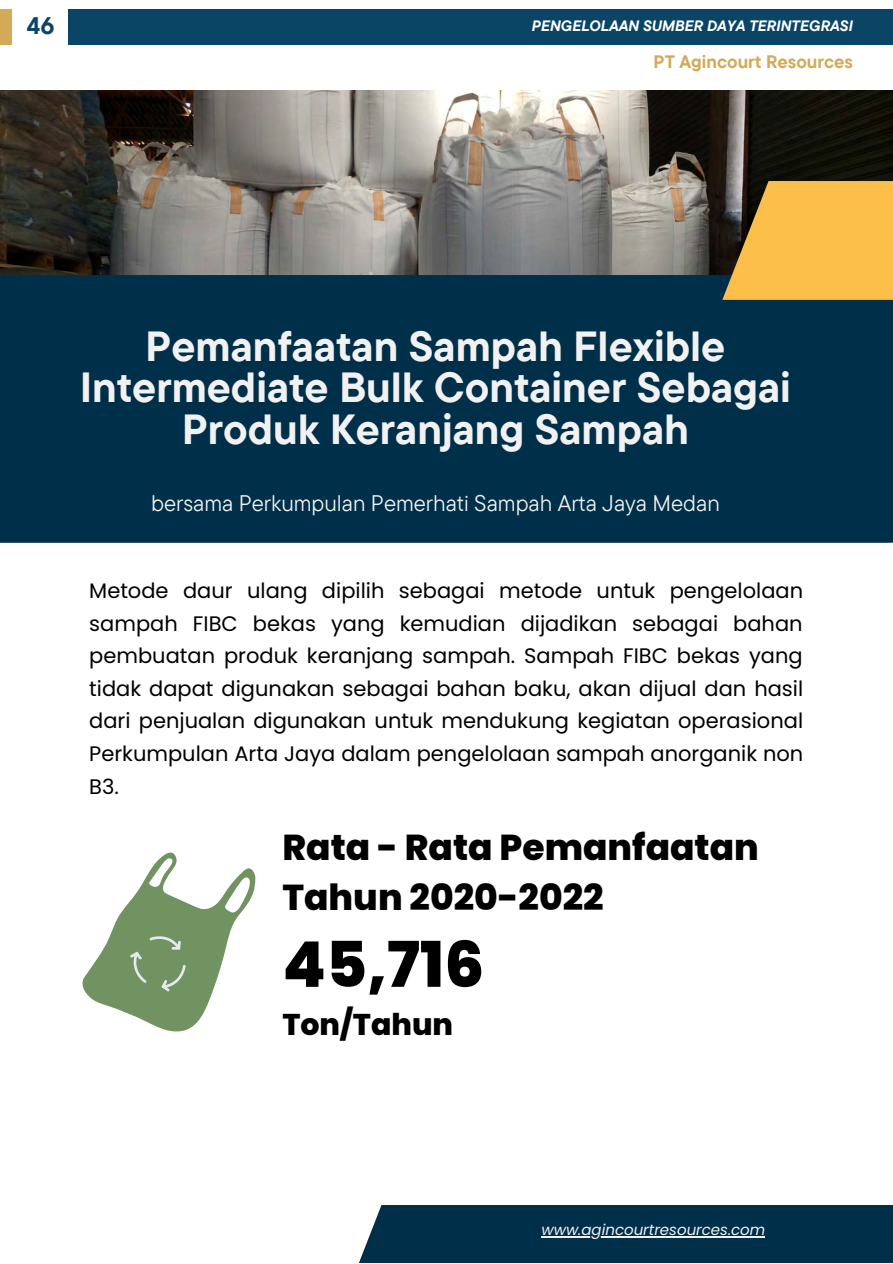
<style>
.page{position:relative;width:893px;height:1264px;background:#fff}
.page>*{position:absolute;margin:0;border:0;box-sizing:border-box;transform-origin:0 0}
.t1{font:800 63px "Poppins";color:#000}
.t2{font:700 42px/41.5px "TT Commons Pro";color:#f1f1f1;text-align:center}
.t3{font:800 36px "Poppins";color:#000}
.t4{font:800 30px "Poppins";color:#000}
.t5{font:700 24px "TT Commons Pro";color:#0b4566}
.t6{font:22.5px "TT Commons Pro";color:#f1f1f1}
.t7{font:21px/32.5px "Poppins";color:#000;text-align:justify}
.t8{font:700 18px "TT Commons Pro";color:#d2aa58}
.t9{font:italic 700 15px "TT Commons Pro";color:#fff}
.t10{font:italic 15px "Poppins";color:#f1f1f1}
</style>
<div class="page">
<svg style="left:82px;top:852px;width:173px;height:180px"></svg>
<div style="left:347px;top:1204px;width:545px;height:58px;background:#003049"></div>
<hr style="left:541px;top:1236px;width:224px;height:1px;background:#f1f1f1">
<img style="left:0;top:91px;width:892px;height:184px">
<div style="left:0;top:275px;width:892px;height:268px;background:#003049"></div>
<svg style="left:722px;top:181px;width:170px;height:118px;background:#dca843"></svg>
<div style="left:0;top:9px;width:11px;height:36px;background:#d2aa58"></div>
<div style="left:68px;top:9px;width:824px;height:36px;background:#0b4566"></div>
<p class="t5" style="left:27px;top:10px;width:29px">46</p>
<p class="t9" style="left:532px;top:16px;width:322px">PENGELOLAAN SUMBER DAYA TERINTEGRASI</p>
<p class="t8" style="left:653px;top:50px;width:201px">PT Agincourt Resources</p>
<p class="t2" style="left:80px;top:324px;width:712px">Pemanfaatan Sampah Flexible<br>Intermediate Bulk Container Sebagai<br>Produk Keranjang Sampah</p>
<p class="t6" style="left:151px;top:488px;width:570px">bersama Perkumpulan Pemerhati Sampah Arta Jaya Medan</p>
<p class="t7" style="left:89px;top:574px;width:715px">Metode daur ulang dipilih sebagai metode untuk pengelolaan sampah FIBC bekas yang kemudian dijadikan sebagai bahan pembuatan produk keranjang sampah. Sampah FIBC bekas yang tidak dapat digunakan sebagai bahan baku, akan dijual dan hasil dari penjualan digunakan untuk mendukung kegiatan operasional Perkumpulan Arta Jaya dalam pengelolaan sampah anorganik non B3.</p>
<p class="t3" style="left:282px;top:822px;width:478px">Rata - Rata Pemanfaatan</p>
<p class="t3" style="left:282px;top:871px;width:323px">Tahun 2020-2022</p>
<p class="t1" style="left:282px;top:920px;width:203px">45,716</p>
<p class="t4" style="left:282px;top:1003px;width:172px">Ton/Tahun</p>
<p class="t10" style="left:541px;top:1219px;width:225px">www.agincourtresources.com</p>
</div>
